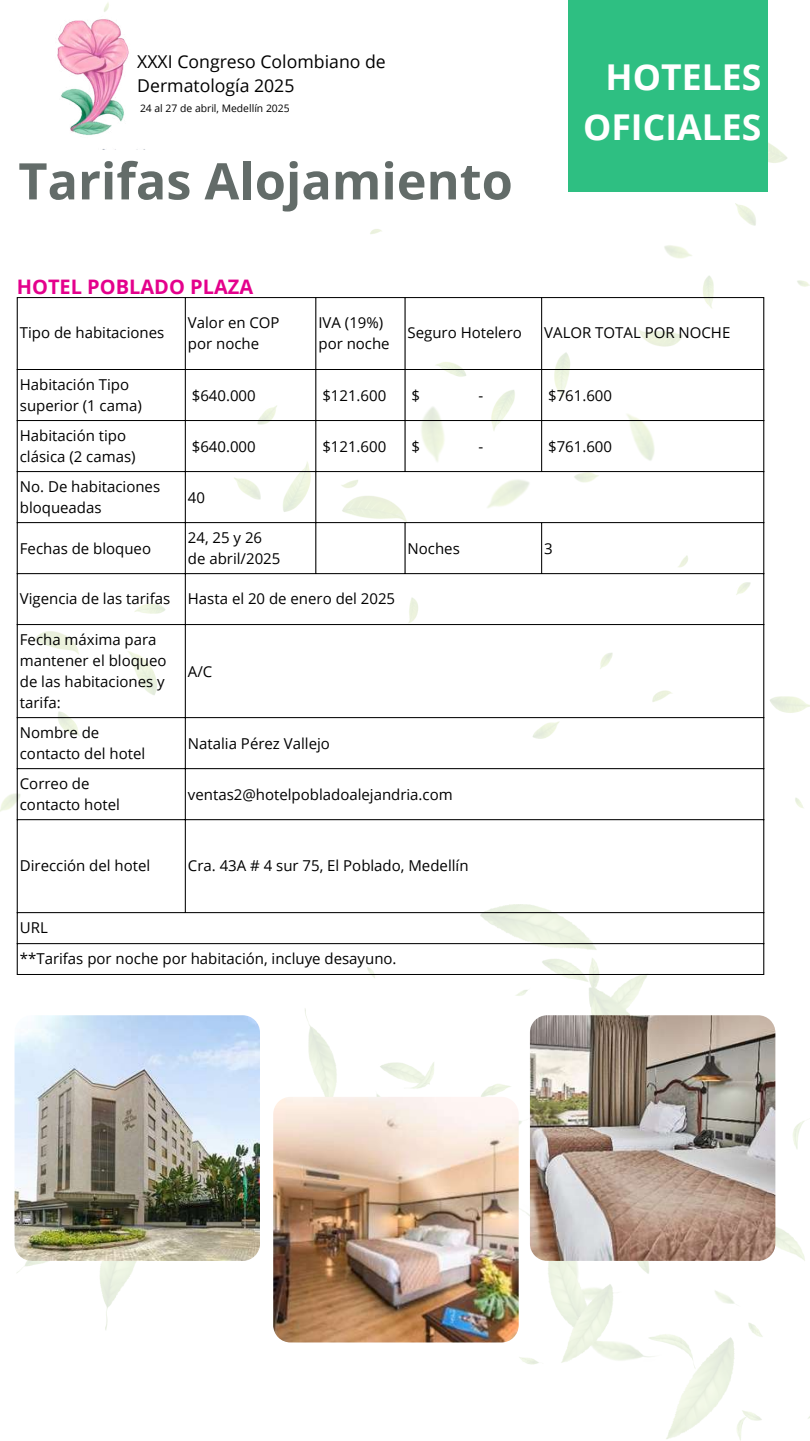
<style>
.page{position:relative;width:810px;height:1441px;background:#fff}
.page>*{position:absolute;margin:0;border:0;box-sizing:border-box;transform-origin:0 0}
.t1{font:700 50.5px "Open Sans";color:#636c69}
.t2{font:700 35.6px/49.5px "Open Sans";color:#fff;text-align:right}
.t3{font:700 20px "Open Sans";color:#e4008c}
.t4{font:17.7px/24.5px "Open Sans";color:#000}
.t5{font:15px/21px "Open Sans";color:#000}
.t6{font:10.4px "Open Sans";color:#000}
</style>
<div class="page">
<img style="left:17px;top:904px;width:793px;height:536px">
<img style="left:0;top:2px;width:810px;height:810px">
<hr style="left:17px;top:298px;width:1px;height:675px;background:#000">
<hr style="left:185px;top:298px;width:1px;height:614px;background:#000">
<hr style="left:315px;top:298px;width:1px;height:275px;background:#000">
<hr style="left:405px;top:298px;width:1px;height:173px;background:#000">
<hr style="left:405px;top:523px;width:1px;height:50px;background:#000">
<hr style="left:541px;top:298px;width:1px;height:173px;background:#000">
<hr style="left:541px;top:523px;width:1px;height:50px;background:#000">
<hr style="left:763px;top:298px;width:1px;height:675px;background:#000">
<hr style="left:17px;top:297px;width:747px;height:1px;background:#000">
<hr style="left:17px;top:369px;width:747px;height:1px;background:#000">
<hr style="left:17px;top:420px;width:747px;height:1px;background:#000">
<hr style="left:17px;top:471px;width:747px;height:1px;background:#000">
<hr style="left:17px;top:522px;width:747px;height:1px;background:#000">
<hr style="left:17px;top:573px;width:747px;height:1px;background:#000">
<hr style="left:17px;top:624px;width:747px;height:1px;background:#000">
<hr style="left:17px;top:717px;width:747px;height:1px;background:#000">
<hr style="left:17px;top:768px;width:747px;height:1px;background:#000">
<hr style="left:17px;top:819px;width:747px;height:1px;background:#000">
<hr style="left:17px;top:912px;width:747px;height:1px;background:#000">
<hr style="left:17px;top:943px;width:747px;height:1px;background:#000">
<hr style="left:17px;top:973px;width:747px;height:1px;background:#000">
<img style="left:15px;top:1015px;width:245px;height:245px">
<img style="left:273px;top:1096px;width:246px;height:246px">
<img style="left:530px;top:1015px;width:245px;height:245px">
<div style="left:569px;top:0;width:199px;height:192px;background:#2ebf82"></div>
<img style="left:32px;top:15px;width:118px;height:135px">
<p class="t4" style="left:137px;top:49px;width:250px">XXXI Congreso Colombiano de<br>Dermatología 2025</p>
<p class="t6" style="left:140px;top:101px;width:151px">24 al 27 de abril, Medellín 2025</p>
<h1 class="t1" style="left:18px;top:145px;width:496px">Tarifas Alojamiento</h1>
<h3 class="t3" style="left:17px;top:272px;width:238px">HOTEL POBLADO PLAZA</h3>
<h2 class="t2" style="left:583px;top:51px;width:180px">HOTELES<br>OFICIALES</h2>
<p class="t5" style="left:20px;top:322px;width:146px">Tipo de habitaciones</p>
<p class="t5" style="left:188px;top:311px;width:93px">Valor en COP por noche</p>
<p class="t5" style="left:318px;top:311px;width:73px">IVA (19%) por noche</p>
<p class="t5" style="left:408px;top:322px;width:116px">Seguro Hotelero</p>
<p class="t5" style="left:544px;top:322px;width:188px">VALOR TOTAL POR NOCHE</p>
<p class="t5" style="left:20px;top:374px;width:123px">Habitación Tipo superior (1 cama)</p>
<p class="t5" style="left:192px;top:384px;width:65px">$640.000</p>
<p class="t5" style="left:322px;top:384px;width:65px">$121.600</p>
<p class="t5" style="left:412px;top:384px;width:10px">$</p>
<p class="t5" style="left:478px;top:384px;width:6px">-</p>
<p class="t5" style="left:548px;top:384px;width:65px">$761.600</p>
<p class="t5" style="left:20px;top:425px;width:117px">Habitación tipo clásica (2 camas)</p>
<p class="t5" style="left:192px;top:435px;width:65px">$640.000</p>
<p class="t5" style="left:322px;top:435px;width:65px">$121.600</p>
<p class="t5" style="left:412px;top:435px;width:10px">$</p>
<p class="t5" style="left:478px;top:435px;width:6px">-</p>
<p class="t5" style="left:548px;top:435px;width:65px">$761.600</p>
<p class="t5" style="left:20px;top:476px;width:142px">No. De habitaciones bloqueadas</p>
<p class="t5" style="left:188px;top:486px;width:19px">40</p>
<p class="t5" style="left:20px;top:537px;width:133px">Fechas de bloqueo</p>
<p class="t5" style="left:188px;top:527px;width:94px">24, 25 y 26 de abril/2025</p>
<p class="t5" style="left:408px;top:537px;width:54px">Noches</p>
<p class="t5" style="left:544px;top:537px;width:10px">3</p>
<p class="t5" style="left:20px;top:587px;width:377px">Vigencia de las tarifas Hasta el 20 de enero del 2025</p>
<p class="t5" style="left:20px;top:628px;width:148px">Fecha máxima para mantener el bloqueo de las habitaciones y tarifa:</p>
<p class="t5" style="left:188px;top:660px;width:26px">A/C</p>
<p class="t5" style="left:20px;top:721px;width:127px">Nombre de contacto del hotel</p>
<p class="t5" style="left:188px;top:732px;width:144px">Natalia Pérez Vallejo</p>
<p class="t5" style="left:20px;top:772px;width:102px">Correo de contacto hotel</p>
<p class="t5" style="left:188px;top:783px;width:266px">ventas2@hotelpobladoalejandria.com</p>
<p class="t5" style="left:20px;top:854px;width:132px">Dirección del hotel</p>
<p class="t5" style="left:188px;top:854px;width:282px">Cra. 43A # 4 sur 75, El Poblado, Medellín</p>
<p class="t5" style="left:20px;top:911px;width:378px;line-height:31px">URL<br>**Tarifas por noche por habitación, incluye desayuno.</p>
</div>
